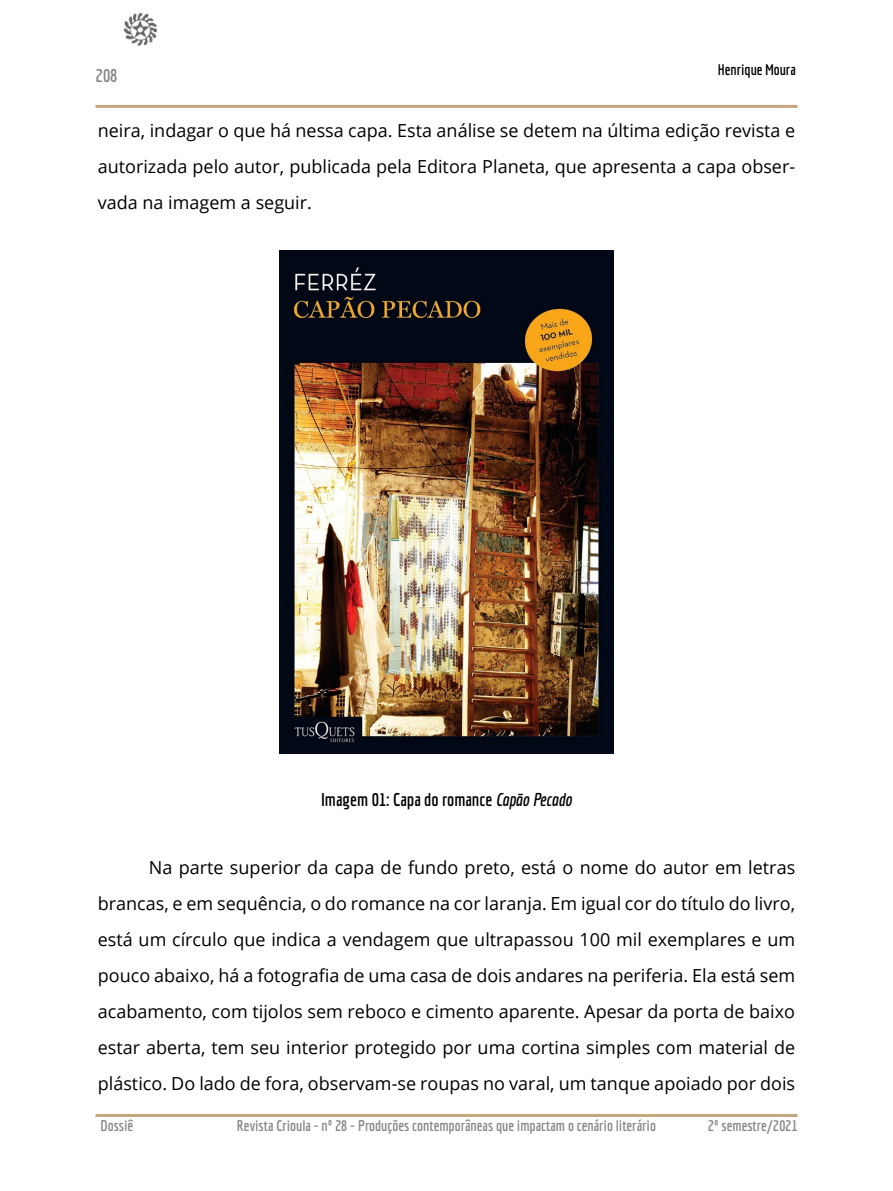
<style>
.page{position:relative;width:893px;height:1191px;background:#fff}
.page>*{position:absolute;margin:0;border:0;box-sizing:border-box;transform-origin:0 0}
.t1{font:18px/36px "Open Sans";color:#000;text-align:justify}
.t2{font:700 18px "Economica";color:#000}
.t3{font:700 18px "Economica";color:#878787}
.t4{font:700 15px "Economica";color:#878787}
.t5{font:700 15px "Economica";color:#000}
.s1{font-style:italic}
</style>
<div class="page">
<hr style="left:95px;top:105px;width:702px;height:3px;background:#c4a780">
<hr style="left:95px;top:1114px;width:702px;height:3px;background:#c4a780">
<img style="left:124px;top:13px;width:33px;height:33px">
<img style="left:279px;top:251px;width:335px;height:502px">
<p class="t3" style="left:95px;top:65px;width:24px">208</p>
<p class="t5" style="left:718px;top:61px;width:79px">Henrique Moura</p>
<p class="t1" style="left:98px;top:112px;width:699px">neira, indagar o que há nessa capa. Esta análise se detem na última edição revista e autorizada pelo autor, publicada pela Editora Planeta, que apresenta a capa obser&shy;vada na imagem a seguir.</p>
<p class="t2" style="left:321px;top:789px;width:252px">Imagem 01: Capa do romance <span class="s1">Capão Pecado</span></p>
<p class="t1" style="left:98px;top:849px;width:699px;text-indent:51px">Na parte superior da capa de fundo preto, está o nome do autor em letras brancas, e em sequência, o do romance na cor laranja. Em igual cor do título do livro, está um círculo que indica a vendagem que ultrapassou 100 mil exemplares e um pouco abaixo, há a fotografia de uma casa de dois andares na periferia. Ela está sem acabamento, com tijolos sem reboco e cimento aparente. Apesar da porta de baixo estar aberta, tem seu interior protegido por uma cortina simples com material de plástico. Do lado de fora, observam-se roupas no varal, um tanque apoiado por dois</p>
<p class="t4" style="left:237px;top:1117px;width:421px">Revista Crioula - nº 28 - Produções contemporâneas que impactam o cenário literário</p>
<p class="t4" style="left:101px;top:1117px;width:34px">Dossiê</p>
<p class="t4" style="left:708px;top:1117px;width:91px">2º semestre/2021</p>
</div>
